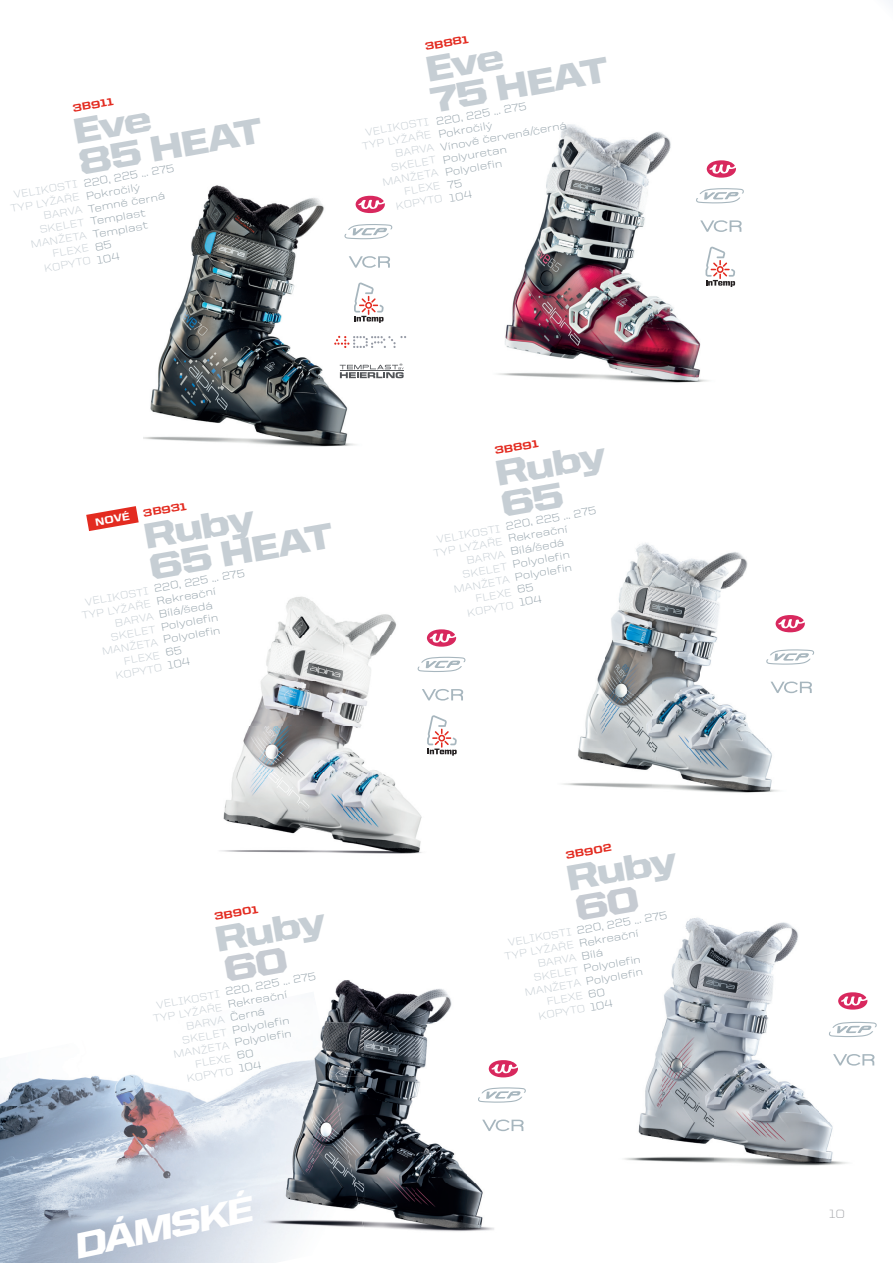
<style>
.page{position:relative;width:893px;height:1263px;background:#fff}
.page>*{position:absolute;margin:0;border:0;box-sizing:border-box;transform-origin:0 0}
.t1{font:900 36px/31.5px "United Sans Semi Ext";color:#c6ced4}
.t2{font:900 36px "United Italic Semi Ext";color:#fff}
.t3{font:300 12px "United Sans Semi Ext";color:#a8a9ad}
.t4{font:300 10.8px/12.9px "United Sans Semi Ext";color:#94a2aa}
.t5{font:300 10.5px/12.9px "United Sans Semi Ext";color:#c6ced4;text-align:right}
.t6{font:800 10.5px "United Sans Semi Ext";color:#e32b20}
.t7{font:800 10.5px "United Sans Semi Ext";color:#fff}
</style>
<div class="page">
<img style="left:157px;top:1071px;width:104px;height:192px">
<img style="left:52px;top:1074px;width:105px;height:189px">
<img style="left:0;top:1078px;width:52px;height:185px">
<img style="left:261px;top:1188px;width:93px;height:75px">
<img style="left:143px;top:185px;width:235px;height:262px">
<img style="left:220px;top:596px;width:210px;height:258px">
<img style="left:325px;top:980px;width:127px;height:42px">
<img style="left:324px;top:1022px;width:165px;height:54px">
<img style="left:334px;top:1076px;width:174px;height:54px">
<img style="left:345px;top:1130px;width:159px;height:53px">
<img style="left:354px;top:1183px;width:10px;height:44px">
<img style="left:364px;top:1183px;width:130px;height:49px">
<img style="left:320px;top:1025px;width:4px;height:16px">
<img style="left:261px;top:1041px;width:73px;height:49px">
<img style="left:261px;top:1090px;width:84px;height:49px">
<img style="left:261px;top:1139px;width:94px;height:49px">
<img style="left:498px;top:124px;width:226px;height:259px">
<img style="left:563px;top:543px;width:231px;height:250px">
<img style="left:624px;top:917px;width:244px;height:249px">
<svg style="left:86px;top:506px;width:53px;height:25px"></svg>
<svg style="left:354px;top:282px;width:30px;height:41px"></svg>
<svg style="left:334px;top:336px;width:72px;height:12px"></svg>
<svg style="left:344px;top:224px;width:48px;height:15px"></svg>
<svg style="left:340px;top:364px;width:64px;height:14px"></svg>
<svg style="left:349px;top:256px;width:41px;height:12px"></svg>
<svg style="left:705px;top:247px;width:30px;height:40px"></svg>
<svg style="left:696px;top:188px;width:48px;height:15px"></svg>
<svg style="left:700px;top:220px;width:42px;height:12px"></svg>
<svg style="left:707px;top:160px;width:29px;height:18px"></svg>
<svg style="left:766px;top:649px;width:48px;height:16px"></svg>
<svg style="left:770px;top:681px;width:42px;height:12px"></svg>
<svg style="left:776px;top:615px;width:29px;height:17px"></svg>
<svg style="left:427px;top:715px;width:30px;height:41px"></svg>
<svg style="left:418px;top:657px;width:47px;height:15px"></svg>
<svg style="left:422px;top:689px;width:41px;height:11px"></svg>
<svg style="left:427px;top:629px;width:29px;height:18px"></svg>
<svg style="left:356px;top:196px;width:29px;height:17px"></svg>
<svg style="left:478px;top:1087px;width:48px;height:16px"></svg>
<svg style="left:482px;top:1119px;width:42px;height:12px"></svg>
<svg style="left:489px;top:1060px;width:29px;height:17px"></svg>
<svg style="left:829px;top:1022px;width:48px;height:15px"></svg>
<svg style="left:833px;top:1054px;width:41px;height:11px"></svg>
<svg style="left:838px;top:992px;width:29px;height:17px"></svg>
<svg style="left:624px;top:917px;width:15px;height:4px"></svg>
<p class="t6" style="left:72px;top:103px;width:43px;rotate:-10deg">3B911</p>
<h1 class="t1" style="left:71px;top:115px;width:188px;rotate:-10deg">Eve<br>85 HEAT</h1>
<p class="t4" style="left:83px;top:177px;width:93px;rotate:-10deg">220, 225 ... 275<br>Pokročilý<br>Temně černá<br>Templast<br>Templast<br>85<br>104</p>
<p class="t5" style="left:7px;top:189px;width:72px;rotate:-10deg">VELIKOSTI<br>TYP LYŽAŘE<br>BARVA<br>SKELET<br>MANŽETA<br>FLEXE<br>KOPYTO</p>
<p class="t6" style="left:424px;top:41px;width:46px;rotate:-10deg">3B881</p>
<h1 class="t1" style="left:423px;top:53px;width:182px;rotate:-10deg">Eve<br>75 HEAT</h1>
<p class="t4" style="left:435px;top:115px;width:129px;rotate:-10deg">220, 225 ... 275<br>Pokročilý<br>Vínově červená/černá<br>Polyuretan<br>Polyolefin<br>75<br>104</p>
<p class="t5" style="left:359px;top:127px;width:72px;rotate:-10deg">VELIKOSTI<br>TYP LYŽAŘE<br>BARVA<br>SKELET<br>MANŽETA<br>FLEXE<br>KOPYTO</p>
<p class="t6" style="left:142px;top:508px;width:46px;rotate:-10deg">3B931</p>
<h1 class="t1" style="left:141px;top:520px;width:188px;rotate:-10deg">Ruby<br>65 HEAT</h1>
<p class="t7" style="left:94px;top:516px;width:37px;rotate:-10deg">NOVÉ</p>
<p class="t4" style="left:153px;top:582px;width:93px;rotate:-10deg">220, 225 ... 275<br>Rekreační<br>Bílá/šedá<br>Polyolefin<br>Polyolefin<br>65<br>104</p>
<p class="t5" style="left:78px;top:597px;width:72px;rotate:-10deg">VELIKOSTI<br>TYP LYŽAŘE<br>BARVA<br>SKELET<br>MANŽETA<br>FLEXE<br>KOPYTO</p>
<p class="t6" style="left:213px;top:911px;width:46px;rotate:-10deg">3B901</p>
<h1 class="t1" style="left:212px;top:923px;width:114px;rotate:-10deg">Ruby</h1>
<p class="t4" style="left:224px;top:985px;width:93px;rotate:-10deg">220, 225 ... 275<br>Rekreační<br>Černá<br>Polyolefin<br>Polyolefin<br>60<br>104</p>
<p class="t5" style="left:150px;top:1000px;width:72px;rotate:-10deg">VELIKOSTI<br>TYP LYŽAŘE<br>BARVA<br>SKELET<br>MANŽETA<br>FLEXE<br>KOPYTO</p>
<h1 class="t2" style="left:70px;top:1226px;width:184px;rotate:-12deg">DÁMSKÉ</h1>
<p class="t6" style="left:494px;top:445px;width:46px;rotate:-10deg">3B891</p>
<h1 class="t1" style="left:493px;top:458px;width:114px;rotate:-10deg">Ruby<br>65</h1>
<p class="t4" style="left:505px;top:519px;width:93px;rotate:-10deg">220, 225 ... 275<br>Rekreační<br>Bílá/šedá<br>Polyolefin<br>Polyolefin<br>65<br>104</p>
<p class="t5" style="left:430px;top:534px;width:72px;rotate:-10deg">VELIKOSTI<br>TYP LYŽAŘE<br>BARVA<br>SKELET<br>MANŽETA<br>FLEXE<br>KOPYTO</p>
<p class="t6" style="left:565px;top:849px;width:48px;rotate:-10deg">3B902</p>
<h1 class="t1" style="left:564px;top:862px;width:114px;rotate:-10deg">Ruby</h1>
<p class="t4" style="left:576px;top:924px;width:93px;rotate:-10deg">220, 225 ... 275<br>Rekreační<br>Bílá<br>Polyolefin<br>Polyolefin<br>60<br>104</p>
<p class="t5" style="left:501px;top:937px;width:72px;rotate:-10deg">VELIKOSTI<br>TYP LYŽAŘE<br>BARVA<br>SKELET<br>MANŽETA<br>FLEXE<br>KOPYTO</p>
<p class="t3" style="left:829px;top:1207px;width:18px">10</p>
</div>
